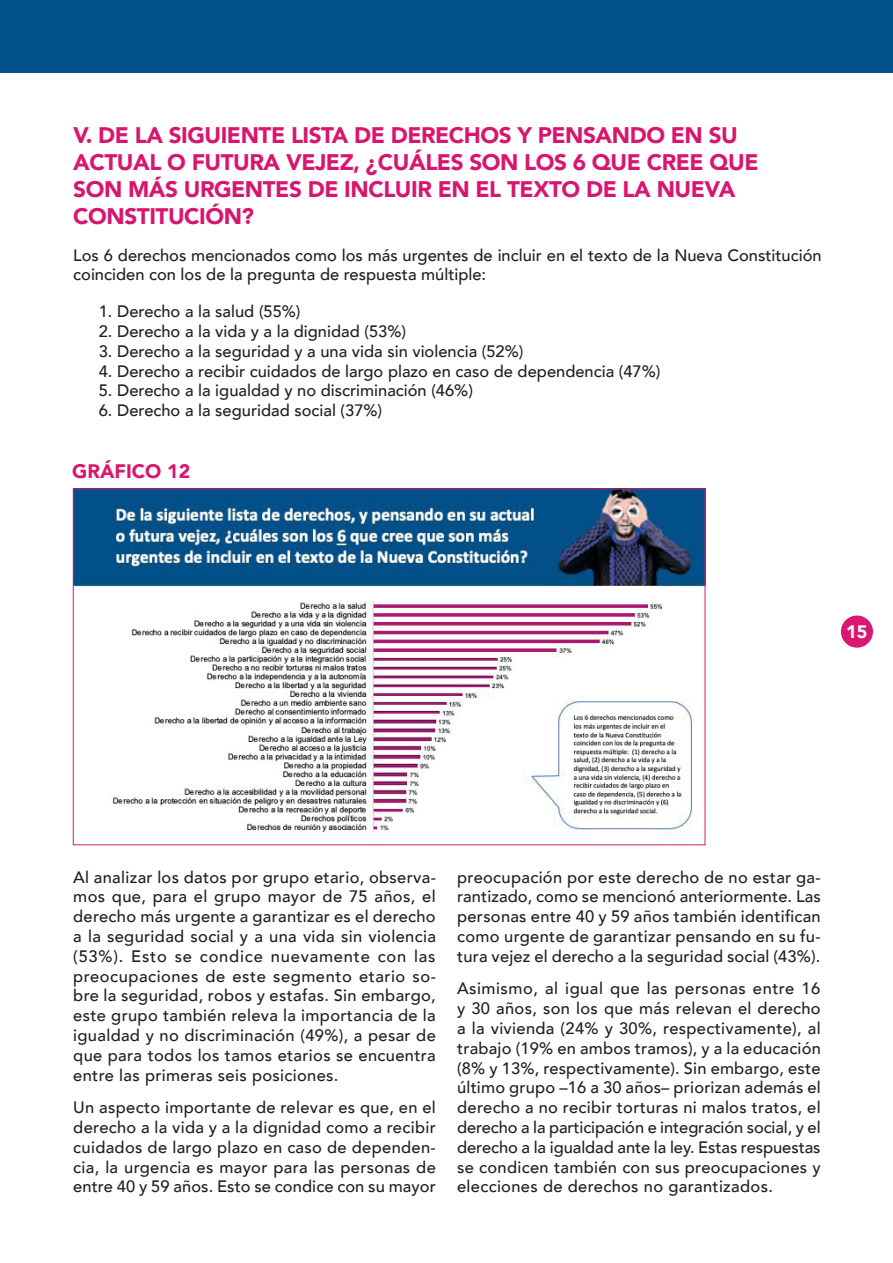
<style>
.page{position:relative;width:893px;height:1263px;background:#fff}
.page>*{position:absolute;margin:0;border:0;box-sizing:border-box;transform-origin:0 0}
.t1{font:900 22.5px/27px "Avenir";letter-spacing:-.02em;color:#d8166f}
.t2{font:900 19.5px "Avenir";color:#d8166f}
.t3{font:900 18px "Avenir";color:#fff}
.t4{font:500 16.5px/19.8px "Avenir";color:#231f20;text-align:justify}
</style>
<div class="page">
<div style="left:841px;top:615px;width:32px;height:33px;background:#da1772;border-radius:50%"></div>
<img style="left:75px;top:491px;width:628px;height:344px">
<div style="left:0;top:0;width:893px;height:72px;background:#01508b"></div>
<h1 class="t1" style="left:73px;top:121px;width:687px">V. DE LA SIGUIENTE LISTA DE DERECHOS Y PENSANDO EN SU ACTUAL O FUTURA VEJEZ, ¿CUÁLES SON LOS 6 QUE CREE QUE SON MÁS URGENTES DE INCLUIR EN EL TEXTO DE LA NUEVA CONSTITUCIÓN?</h1>
<p class="t4" style="left:73px;top:244px;width:750px">Los 6 derechos mencionados como los más urgentes de incluir en el texto de la Nueva Constitución coinciden con los de la pregunta de respuesta múltiple:</p>
<p class="t4" style="left:99px;top:301px;width:203px">1. Derecho a la salud (55%)</p>
<p class="t4" style="left:99px;top:320px;width:309px">2. Derecho a la vida y a la dignidad (53%)</p>
<p class="t4" style="left:99px;top:340px;width:426px">3. Derecho a la seguridad y a una vida sin violencia (52%)</p>
<p class="t4" style="left:99px;top:360px;width:563px">4. Derecho a recibir cuidados de largo plazo en caso de dependencia (47%)</p>
<p class="t4" style="left:99px;top:380px;width:376px">5. Derecho a la igualdad y no discriminación (46%)</p>
<p class="t4" style="left:99px;top:400px;width:285px">6. Derecho a la seguridad social (37%)</p>
<p class="t2" style="left:72px;top:455px;width:120px">GRÁFICO 12</p>
<p class="t3" style="left:846px;top:616px;width:23px">15</p>
<p class="t4" style="left:73px;top:866px;width:364px">Al analizar los datos por grupo etario, observa&shy;mos que, para el grupo mayor de 75 años, el derecho más urgente a garantizar es el derecho a la seguridad social y a una vida sin violencia (53%). Esto se condice nuevamente con las preocupaciones de este segmento etario so&shy;bre la seguridad, robos y estafas. Sin embargo, este grupo también releva la importancia de la igualdad y no discriminación (49%), a pesar de que para todos los tamos etarios se encuentra entre las primeras seis posiciones.</p>
<p class="t4" style="left:73px;top:1096px;width:364px">Un aspecto importante de relevar es que, en el derecho a la vida y a la dignidad como a recibir cuidados de largo plazo en caso de dependen&shy;cia, la urgencia es mayor para las personas de entre 40 y 59 años. Esto se condice con su mayor</p>
<p class="t4" style="left:457px;top:866px;width:365px">preocupación por este derecho de no estar ga&shy;rantizado, como se mencionó anteriormente. Las personas entre 40 y 59 años también identifican como urgente de garantizar pensando en su fu&shy;tura vejez el derecho a la seguridad social (43%).</p>
<p class="t4" style="left:457px;top:978px;width:365px">Asimismo, al igual que las personas entre 16 y 30 años, son los que más relevan el derecho a la vivienda (24% y 30%, respectivamente), al trabajo (19% en ambos tramos), y a la educación (8% y 13%, respectivamente). Sin embargo, este último grupo –16 a 30 años– priorizan además el derecho a no recibir torturas ni malos tratos, el derecho a la participación e integración social, y el derecho a la igualdad ante la ley. Estas respuestas se condicen también con sus preocupaciones y elecciones de derechos no garantizados.</p>
</div>
